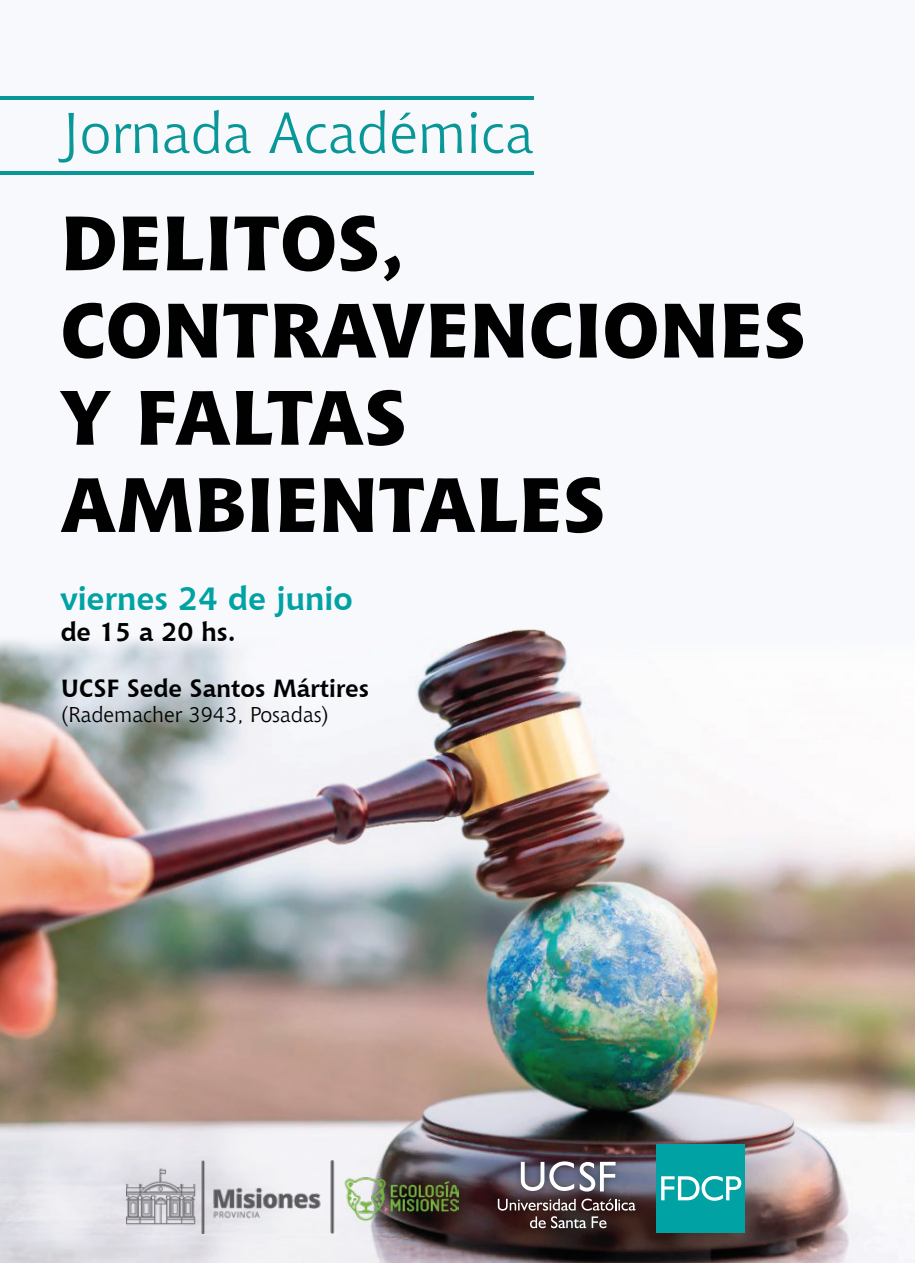
<style>
.page{position:relative;width:915px;height:1263px;background:#fff}
.page>*{position:absolute;margin:0;border:0;box-sizing:border-box;transform-origin:0 0}
.t1{font:800 76.35px/87.2px "Chianti BT";letter-spacing:.005em;color:#010101}
.t2{font:56.85px "Chianti OSFBT";color:#0a9797}
.t3{font:700 32.7px "Chianti BT";color:#00a2a3}
.t4{font:700 26.1px "Chianti BT";color:#010101}
.t5{font:700 24.75px "Chianti BT";color:#010101}
.t6{font:21.3px "Chianti BT";color:#010101}
</style>
<div class="page">
<div style="left:0;top:0;width:914px;height:1068px;background:#f8f9fd"></div>
<img style="left:0;top:629px;width:914px;height:634px">
<div style="left:655px;top:1144px;width:89px;height:88px;background:#00a2a3"></div>
<svg style="left:661px;top:1176px;width:80px;height:25px"></svg>
<img style="left:485px;top:1149px;width:163px;height:92px">
<svg style="left:520px;top:1161px;width:95px;height:30px"></svg>
<svg style="left:497px;top:1199px;width:78px;height:11px"></svg>
<svg style="left:581px;top:1198px;width:54px;height:12px"></svg>
<svg style="left:529px;top:1216px;width:16px;height:12px"></svg>
<svg style="left:551px;top:1216px;width:55px;height:12px"></svg>
<hr style="left:0;top:171px;width:533px;height:3px;background:#0a9797">
<hr style="left:0;top:96px;width:533px;height:3px;background:#0a9797">
<img style="left:126px;top:1161px;width:332px;height:72px">
<p class="t2" style="left:61px;top:99px;width:474px">Jornada Académica</p>
<p class="t1" style="left:61px;top:199px;width:747px">DELITOS,<br>CONTRAVENCIONES<br>Y FALTAS<br>AMBIENTALES</p>
<p class="t3" style="left:61px;top:578px;width:293px">viernes 24 de junio</p>
<p class="t4" style="left:61px;top:616px;width:177px">de 15 a 20 hs.</p>
<p class="t5" style="left:61px;top:673px;width:310px">UCSF Sede Santos Mártires</p>
<p class="t6" style="left:61px;top:702px;width:270px">(Rademacher 3943, Posadas)</p>
</div>
